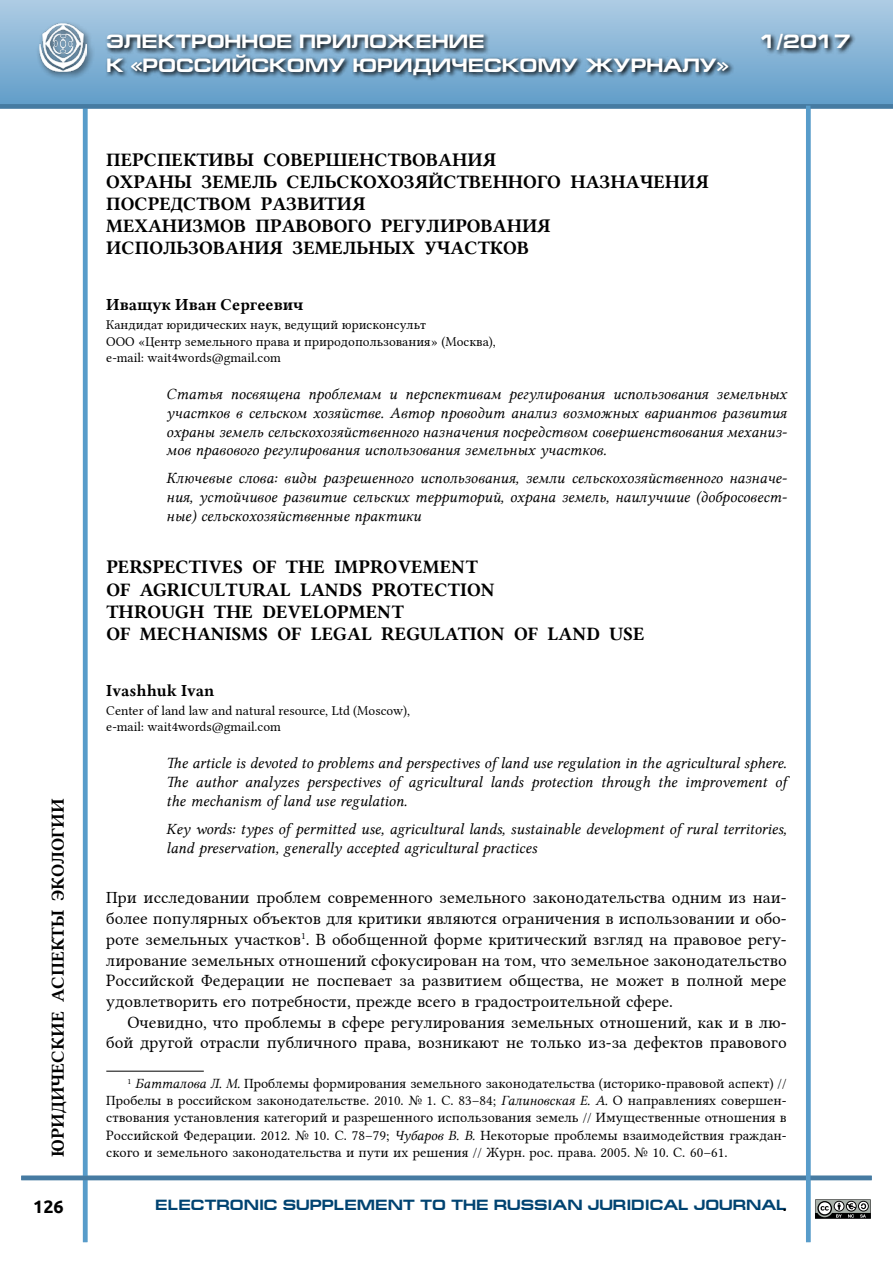
<style>
.page{position:relative;width:893px;height:1263px;background:#fff}
.page>*{position:absolute;margin:0;border:0;box-sizing:border-box;transform-origin:0 0}
.t1{font:700 19.5px "Europe Ext";color:#fff}
.t2{font:18.75px/22.2px "Lin Libertine B";color:#000}
.t3{font:18px "Lin Libertine B";color:#000}
.t4{font:700 18px "Ubuntu";color:#000}
.t5{font:17.25px/20.7px "Lin Libertine";color:#000;text-align:justify}
.t6{font:16.5px "Lin Libertine B";color:#000}
.t7{font:15.75px/18.9px "Lin Libertine I";color:#000;text-align:justify}
.t8{font:700 15px "Europe Ext";color:#004371}
.t9{font:15px "Free Set Bold Cyrillic";color:#000}
.t10{font:14.25px/17.1px "Lin Libertine";color:#000;text-align:justify}
.t11{font:13.5px/16.2px "Lin Libertine";color:#000}
.s1{font-family:"Lin Libertine I"}
</style>
<div class="page">
<svg style="left:815px;top:1199px;width:56px;height:20px"></svg>
<div style="left:0;top:0;width:893px;height:106px;background:linear-gradient(to bottom,#aecce4,#619dc9)"></div>
<hr style="left:83px;top:106px;width:4px;height:1136px;background:#589cca">
<hr style="left:21px;top:1176px;width:851px;height:4px;background:#467ba2">
<div style="left:0;top:104px;width:893px;height:5px;background:#467ba2"></div>
<div style="left:35px;top:20px;width:60px;height:60px;background:#000;opacity:.63"></div>
<img style="left:39px;top:24px;width:48px;height:48px">
<svg style="left:105px;top:31px;width:751px;height:50px"></svg>
<hr style="left:806px;top:106px;width:4px;height:1136px;background:#589cca">
<hr style="left:106px;top:1071px;width:98px;height:1px;background:#000">
<p class="t1" style="left:106px;top:31px;width:380px">ЭЛЕКТРОННОЕ ПРИЛОЖЕНИЕ</p>
<p class="t1" style="left:760px;top:31px;width:92px">1/2017</p>
<p class="t1" style="left:106px;top:54px;width:624px">К «РОССИЙСКОМУ ЮРИДИЧЕСКОМУ ЖУРНАЛУ»</p>
<p class="t2" style="left:106px;top:148px;width:604px">ПЕРСПЕКТИВЫ СОВЕРШЕНСТВОВАНИЯ<br>ОХРАНЫ ЗЕМЕЛЬ СЕЛЬСКОХОЗЯЙСТВЕННОГО НАЗНАЧЕНИЯ ПОСРЕДСТВОМ РАЗВИТИЯ<br>МЕХАНИЗМОВ ПРАВОВОГО РЕГУЛИРОВАНИЯ ИСПОЛЬЗОВАНИЯ ЗЕМЕЛЬНЫХ УЧАСТКОВ</p>
<p class="t3" style="left:46px;top:1157px;width:360px;rotate:-90deg">ЮРИДИЧЕСКИЕ АСПЕКТЫ ЭКОЛОГИИ</p>
<p class="t6" style="left:106px;top:293px;width:199px">Иващук Иван Сергеевич</p>
<p class="t11" style="left:106px;top:315px;width:391px">Кандидат юридических наук, ведущий юрисконсульт<br>ООО «Центр земельного права и природопользования» (Москва), e-mail: wait4words@gmail.com</p>
<p class="t7" style="left:166px;top:385px;width:622px">Статья посвящена проблемам и перспективам регулирования использования земельных участков в сельском хозяйстве. Автор проводит анализ возможных вариантов развития охраны земель сельскохозяйственного назначения посредством совершенствования механиз&shy;мов правового регулирования использования земельных участков.</p>
<p class="t7" style="left:166px;top:469px;width:622px">Ключевые слова: виды разрешенного использования, земли сельскохозяйственного назначе&shy;ния, устойчивое развитие сельских территорий, охрана земель, наилучшие (добросовест&shy;ные) сельскохозяйственные практики</p>
<p class="t2" style="left:106px;top:556px;width:540px">PERSPECTIVES OF THE IMPROVEMENT<br>OF AGRICULTURAL LANDS PROTECTION<br>THROUGH THE DEVELOPMENT<br>OF MECHANISMS OF LEGAL REGULATION OF LAND USE</p>
<p class="t6" style="left:106px;top:679px;width:110px">Ivashhuk Ivan</p>
<p class="t11" style="left:106px;top:701px;width:305px">Center of land law and natural resource, Ltd (Moscow), e-mail: wait4words@gmail.com</p>
<p class="t7" style="left:166px;top:754px;width:622px">The article is devoted to problems and perspectives of land use regulation in the agricultural sphere.<br>The author analyzes perspectives of agricultural lands protection through the improvement of the mechanism of land use regulation.</p>
<p class="t7" style="left:166px;top:820px;width:622px">Key words: types of permitted use, agricultural lands, sustainable development of rural territories, land preservation, generally accepted agricultural practices</p>
<p class="t5" style="left:106px;top:885px;width:682px">При исследовании проблем современного земельного законодательства одним из наи&shy;более популярных объектов для критики являются ограничения в использовании и обо&shy;роте земельных участков<sup>1</sup>. В обобщенной форме критический взгляд на правовое регу&shy;лирование земельных отношений сфокусирован на том, что земельное законодательство Российской Федерации не поспевает за развитием общества, не может в полной мере удовлетворить его потребности, прежде всего в градостроительной сфере.</p>
<p class="t5" style="left:106px;top:1010px;width:682px;text-align:right">Очевидно, что проблемы в сфере регулирования земельных отношений, как и в лю&shy;бой другой отрасли публичного права, возникают не только из-за дефектов правового</p>
<p class="t10" style="left:106px;top:1073px;width:682px;text-indent:21px"><sup>1</sup> <span class="s1">Батталова Л. М.</span> Проблемы формирования земельного законодательства (историко-правовой аспект) // Пробелы в российском законодательстве. 2010. № 1. С. 83–84; <span class="s1">Галиновская Е. А.</span> О направлениях совершен&shy;ствования установления категорий и разрешенного использования земель // Имущественные отношения в Российской Федерации. 2012. № 10. С. 78–79; <span class="s1">Чубаров В. В.</span> Некоторые проблемы взаимодействия граждан&shy;ского и земельного законодательства и пути их решения // Журн. рос. права. 2005. № 10. С. 60–61.</p>
<p class="t4" style="left:33px;top:1196px;width:32px">126</p>
<p class="t8" style="left:155px;top:1196px;width:633px">ELECTRONIC SUPPLEMENT TO THE RUSSIAN JURIDICAL JOURNAL</p>
<p class="t9" style="left:783px;top:1197px;width:5px">.</p>
</div>
